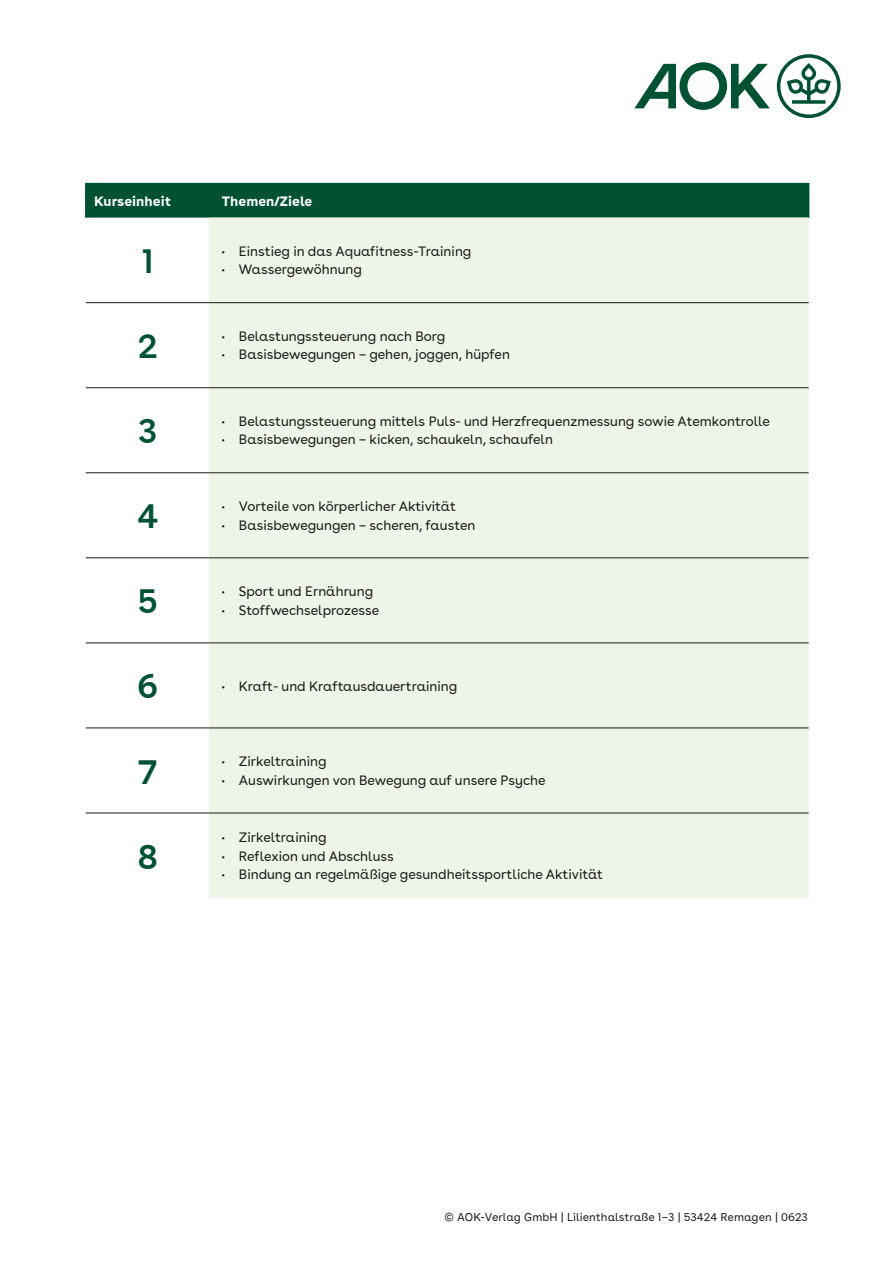
<style>
.page{position:relative;width:893px;height:1263px;background:#fff}
.page>*{position:absolute;margin:0;border:0;box-sizing:border-box;transform-origin:0 0}
.t1{font:600 34.5px "AOK Buenos Aires";color:#005232}
.t2{font:13.5px "AOK Buenos Aires";color:#1a1a18}
.t3{font:700 13.5px "AOK Buenos Aires Text";color:#fff}
.t4{font:11.25px "AOK Buenos Aires Text";color:#1a1a18}
</style>
<div class="page">
<div style="left:87px;top:184px;width:721px;height:34px;background:#005232"></div>
<div style="left:209px;top:218px;width:600px;height:680px;background:#edf5e9"></div>
<hr style="left:86px;top:302px;width:123px;height:1px;background:#1a1a18">
<hr style="left:209px;top:302px;width:600px;height:1px;background:#1a1a18">
<hr style="left:86px;top:387px;width:123px;height:1px;background:#1a1a18">
<hr style="left:209px;top:387px;width:600px;height:1px;background:#1a1a18">
<hr style="left:86px;top:472px;width:123px;height:1px;background:#1a1a18">
<hr style="left:209px;top:472px;width:600px;height:1px;background:#1a1a18">
<hr style="left:86px;top:558px;width:123px;height:1px;background:#1a1a18">
<hr style="left:209px;top:558px;width:600px;height:1px;background:#1a1a18">
<hr style="left:86px;top:643px;width:123px;height:1px;background:#1a1a18">
<hr style="left:209px;top:643px;width:600px;height:1px;background:#1a1a18">
<hr style="left:86px;top:728px;width:123px;height:1px;background:#1a1a18">
<hr style="left:209px;top:728px;width:600px;height:1px;background:#1a1a18">
<hr style="left:86px;top:813px;width:123px;height:1px;background:#1a1a18">
<hr style="left:209px;top:813px;width:600px;height:1px;background:#1a1a18">
<hr style="left:85px;top:184px;width:2px;height:34px;background:#005232">
<hr style="left:85px;top:183px;width:124px;height:1px;background:#005232">
<hr style="left:808px;top:184px;width:1px;height:34px;background:#005232">
<hr style="left:209px;top:183px;width:600px;height:1px;background:#005232">
<svg style="left:634px;top:54px;width:207px;height:64px"></svg>
<p class="t3" style="left:94px;top:189px;width:78px">Kurseinheit</p>
<p class="t3" style="left:222px;top:189px;width:92px">Themen/Ziele</p>
<h1 class="t1" style="left:142px;top:232px;width:14px">1</h1>
<p class="t2" style="left:222px;top:240px;width:251px">• Einstieg in das Aquafitness-Training</p>
<p class="t2" style="left:222px;top:259px;width:142px">• Wassergewöhnung</p>
<h1 class="t1" style="left:138px;top:317px;width:21px">2</h1>
<p class="t2" style="left:222px;top:325px;width:225px">• Belastungssteuerung nach Borg</p>
<p class="t2" style="left:222px;top:344px;width:290px">• Basisbewegungen – gehen, joggen, hüpfen</p>
<h1 class="t1" style="left:138px;top:402px;width:21px">3</h1>
<p class="t2" style="left:222px;top:411px;width:550px">• Belastungssteuerung mittels Puls- und Herzfrequenzmessung sowie Atemkontrolle</p>
<p class="t2" style="left:222px;top:429px;width:333px">• Basisbewegungen – kicken, schaukeln, schaufeln</p>
<h1 class="t1" style="left:137px;top:487px;width:22px">4</h1>
<p class="t2" style="left:222px;top:496px;width:236px">• Vorteile von körperlicher Aktivität</p>
<p class="t2" style="left:222px;top:514px;width:255px">• Basisbewegungen – scheren, fausten</p>
<h1 class="t1" style="left:138px;top:572px;width:22px">5</h1>
<p class="t2" style="left:222px;top:581px;width:153px">• Sport und Ernährung</p>
<p class="t2" style="left:222px;top:599px;width:159px">• Stoffwechselprozesse</p>
<h1 class="t1" style="left:137px;top:657px;width:23px">6</h1>
<p class="t2" style="left:222px;top:675px;width:237px">• Kraft- und Kraftausdauertraining</p>
<h1 class="t1" style="left:138px;top:742px;width:21px">7</h1>
<p class="t2" style="left:222px;top:751px;width:106px">• Zirkeltraining</p>
<p class="t2" style="left:222px;top:769px;width:325px">• Auswirkungen von Bewegung auf unsere Psyche</p>
<h1 class="t1" style="left:138px;top:827px;width:22px">8</h1>
<p class="t2" style="left:222px;top:827px;width:106px">• Zirkeltraining</p>
<p class="t2" style="left:222px;top:845px;width:173px">• Reflexion und Abschluss</p>
<p class="t2" style="left:222px;top:863px;width:383px">• Bindung an regelmäßige gesundheitssportliche Aktivität</p>
<p class="t4" style="left:444px;top:1208px;width:365px">© AOK-Verlag GmbH | Lilienthalstraße 1–3 | 53424 Remagen | 0623</p>
</div>
